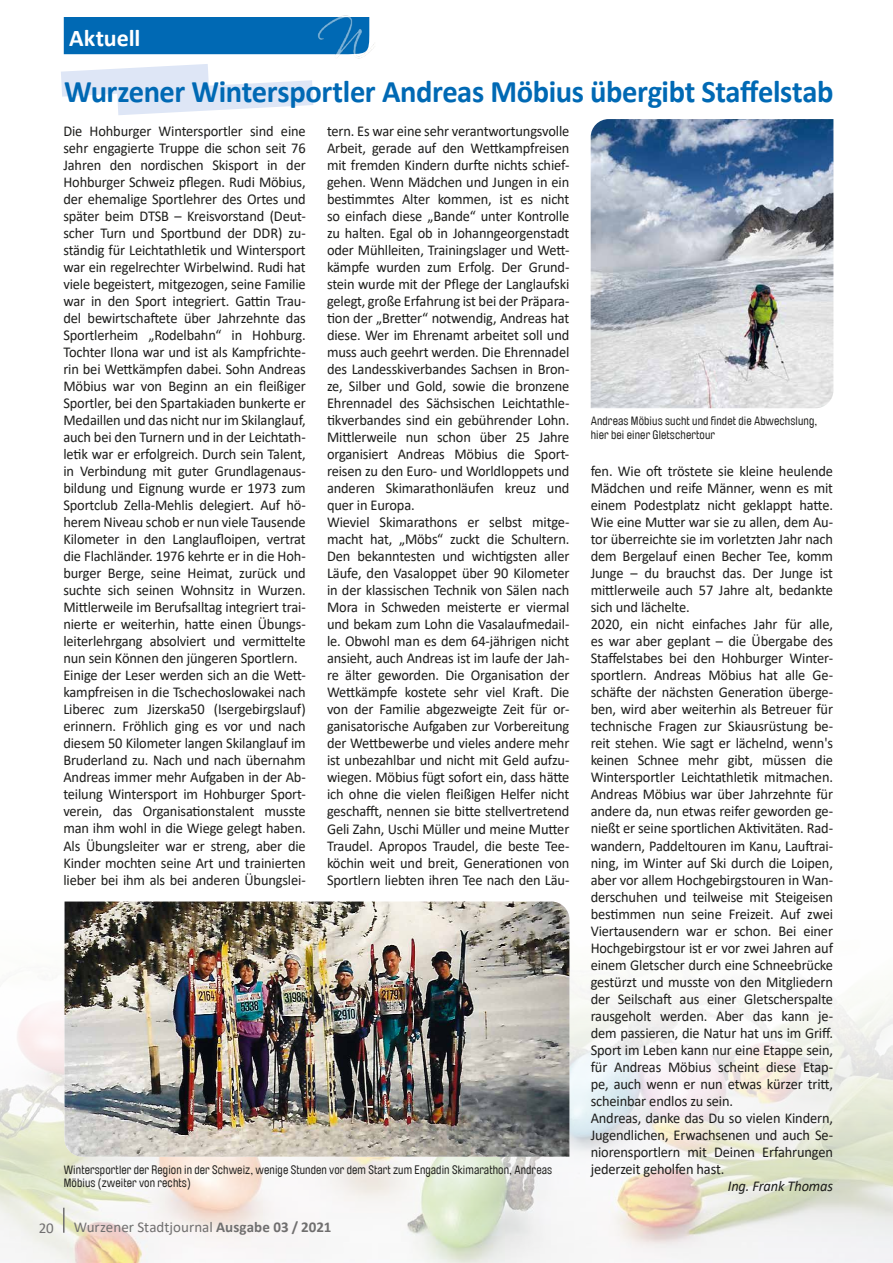
<style>
.page{position:relative;width:893px;height:1263px;background:#fff}
.page>*{position:absolute;margin:0;border:0;box-sizing:border-box;transform-origin:0 0}
.t1{font:700 31.5px "Calibri";letter-spacing:-.015em;color:#0069b4}
.t2{font:700 24px "Calibri";letter-spacing:-.005em;color:#fff}
.t3{font:15px/17px "Calibri";letter-spacing:-.01em;color:#1d1d1b;scale:.96 1}
.t4{font:15px "Calibri";color:#706f6f}
.t5{font:italic 15px "Calibri";letter-spacing:-.01em;color:#1d1d1b;scale:.96 1}
.t6{font:12px/13.5px "Brauer Neue";letter-spacing:.01em;color:#1d1d1b}
.s1{font-weight:700}
</style>
<div class="page">
<div style="left:64px;top:17px;width:250px;height:38px;background:#0069b4"></div>
<img style="left:314px;top:15px;width:60px;height:44px">
<svg style="left:61px;top:64px;width:252px;height:51px"></svg>
<img style="left:0;top:901px;width:893px;height:362px">
<img style="left:591px;top:119px;width:242px;height:289px">
<img style="left:65px;top:901px;width:504px;height:256px">
<hr style="left:63px;top:1208px;width:2px;height:25px;background:#706f6f">
<h2 class="t2" style="left:69px;top:21px;width:73px">Aktuell</h2>
<h1 class="t1" style="left:64px;top:69px;width:771px">Wurzener Wintersportler Andreas Möbius übergibt Staffelstab</h1>
<p class="t3" style="left:63px;top:122px;width:254px">Die Hohburger Wintersportler sind eine sehr engagierte Truppe die schon seit 76<br>Jahren den nordischen Skisport in der Hohburger Schweiz pflegen. Rudi Möbius, der ehemalige Sportlehrer des Ortes und später beim DTSB – Kreisvorstand (Deut&shy;scher Turn und Sportbund der DDR) zu&shy;ständig für Leichtathletik und Wintersport war ein regelrechter Wirbelwind. Rudi hat viele begeistert, mitgezogen, seine Familie war in den Sport integriert. Gattin Trau&shy;del bewirtschaftete über Jahrzehnte das Sportlerheim „Rodelbahn“ in Hohburg.<br>Tochter Ilona war und ist als Kampfrichte&shy;rin bei Wettkämpfen dabei. Sohn Andreas Möbius war von Beginn an ein fleißiger Sportler, bei den Spartakiaden bunkerte er Medaillen und das nicht nur im Skilanglauf, auch bei den Turnern und in der Leichtath&shy;letik war er erfolgreich. Durch sein Talent, in Verbindung mit guter Grundlagenaus&shy;bildung und Eignung wurde er 1973 zum Sportclub Zella-Mehlis delegiert. Auf hö&shy;herem Niveau schob er nun viele Tausende Kilometer in den Langlaufloipen, vertrat die Flachländer. 1976 kehrte er in die Hoh&shy;burger Berge, seine Heimat, zurück und suchte sich seinen Wohnsitz in Wurzen.<br>Mittlerweile im Berufsalltag integriert trai&shy;nierte er weiterhin, hatte einen Übungs&shy;leiterlehrgang absolviert und vermittelte nun sein Können den jüngeren Sportlern.<br>Einige der Leser werden sich an die Wett&shy;kampfreisen in die Tschechoslowakei nach Liberec zum Jizerska50 (Isergebirgslauf) erinnern. Fröhlich ging es vor und nach diesem 50 Kilometer langen Skilanglauf im Bruderland zu. Nach und nach übernahm Andreas immer mehr Aufgaben in der Ab&shy;teilung Wintersport im Hohburger Sport&shy;verein, das Organisationstalent musste man ihm wohl in die Wiege gelegt haben.<br>Als Übungsleiter war er streng, aber die Kinder mochten seine Art und trainierten lieber bei ihm als bei anderen Übungslei-</p>
<p class="t3" style="left:327px;top:122px;width:254px">tern. Es war eine sehr verantwortungsvolle Arbeit, gerade auf den Wettkampfreisen mit fremden Kindern durfte nichts schief&shy;gehen. Wenn Mädchen und Jungen in ein bestimmtes Alter kommen, ist es nicht so einfach diese „Bande“ unter Kontrolle zu halten. Egal ob in Johanngeorgenstadt oder Mühlleiten, Trainingslager und Wett&shy;kämpfe wurden zum Erfolg. Der Grund&shy;stein wurde mit der Pflege der Langlaufski gelegt, große Erfahrung ist bei der Präpara&shy;tion der „Bretter“ notwendig, Andreas hat diese. Wer im Ehrenamt arbeitet soll und muss auch geehrt werden. Die Ehrennadel des Landesskiverbandes Sachsen in Bron&shy;ze, Silber und Gold, sowie die bronzene Ehrennadel des Sächsischen Leichtathle&shy;tikverbandes sind ein gebührender Lohn.<br>Mittlerweile nun schon über 25 Jahre organisiert Andreas Möbius die Sport&shy;reisen zu den Euro- und Worldloppets und anderen Skimarathonläufen kreuz und quer in Europa.<br>Wieviel Skimarathons er selbst mitge&shy;macht hat, „Möbs“ zuckt die Schultern.<br>Den bekanntesten und wichtigsten aller Läufe, den Vasaloppet über 90 Kilometer in der klassischen Technik von Sälen nach Mora in Schweden meisterte er viermal und bekam zum Lohn die Vasalaufmedail&shy;le. Obwohl man es dem 64-jährigen nicht ansieht, auch Andreas ist im laufe der Jah&shy;re älter geworden. Die Organisation der Wettkämpfe kostete sehr viel Kraft. Die von der Familie abgezweigte Zeit für or&shy;ganisatorische Aufgaben zur Vorbereitung der Wettbewerbe und vieles andere mehr ist unbezahlbar und nicht mit Geld aufzu&shy;wiegen. Möbius fügt sofort ein, dass hätte ich ohne die vielen fleißigen Helfer nicht geschafft, nennen sie bitte stellvertretend Geli Zahn, Uschi Müller und meine Mutter Traudel. Apropos Traudel, die beste Tee&shy;köchin weit und breit, Generationen von Sportlern liebten ihren Tee nach den Läu-</p>
<p class="t6" style="left:591px;top:414px;width:228px">Andreas Möbius sucht und findet die Abwechslung, hier bei einer Gletschertour</p>
<p class="t3" style="left:591px;top:462px;width:254px">fen. Wie oft tröstete sie kleine heulende Mädchen und reife Männer, wenn es mit einem Podestplatz nicht geklappt hatte.<br>Wie eine Mutter war sie zu allen, dem Au&shy;tor überreichte sie im vorletzten Jahr nach dem Bergelauf einen Becher Tee, komm Junge – du brauchst das. Der Junge ist mittlerweile auch 57 Jahre alt, bedankte sich und lächelte.<br>2020, ein nicht einfaches Jahr für alle, es war aber geplant – die Übergabe des Staffelstabes bei den Hohburger Winter&shy;sportlern. Andreas Möbius hat alle Ge&shy;schäfte der nächsten Generation überge&shy;ben, wird aber weiterhin als Betreuer für technische Fragen zur Skiausrüstung be&shy;reit stehen. Wie sagt er lächelnd, wenn's keinen Schnee mehr gibt, müssen die Wintersportler Leichtathletik mitmachen.<br>Andreas Möbius war über Jahrzehnte für andere da, nun etwas reifer geworden ge&shy;nießt er seine sportlichen Aktivitäten. Rad&shy;wandern, Paddeltouren im Kanu, Lauftrai&shy;ning, im Winter auf Ski durch die Loipen, aber vor allem Hochgebirgstouren in Wan&shy;derschuhen und teilweise mit Steigeisen bestimmen nun seine Freizeit. Auf zwei Viertausendern war er schon. Bei einer Hochgebirgstour ist er vor zwei Jahren auf einem Gletscher durch eine Schneebrücke gestürzt und musste von den Mitgliedern der Seilschaft aus einer Gletscherspalte rausgeholt werden. Aber das kann je&shy;dem passieren, die Natur hat uns im Griff.<br>Sport im Leben kann nur eine Etappe sein, für Andreas Möbius scheint diese Etap&shy;pe, auch wenn er nun etwas kürzer tritt, scheinbar endlos zu sein.<br>Andreas, danke das Du so vielen Kindern, Jugendlichen, Erwachsenen und auch Se&shy;niorensportlern mit Deinen Erfahrungen jederzeit geholfen hast.</p>
<p class="t5" style="left:728px;top:1175px;width:111px">Ing. Frank Thomas</p>
<p class="t6" style="left:64px;top:1163px;width:490px">Wintersportler der Region in der Schweiz, wenige Stunden vor dem Start zum Engadin Skimarathon, Andreas<br>Möbius (zweiter von rechts)</p>
<p class="t4" style="left:39px;top:1217px;width:17px">20</p>
<p class="t4" style="left:74px;top:1217px;width:259px">Wurzener Stadtjournal <span class="s1">Ausgabe 03 / 2021</span></p>
</div>
